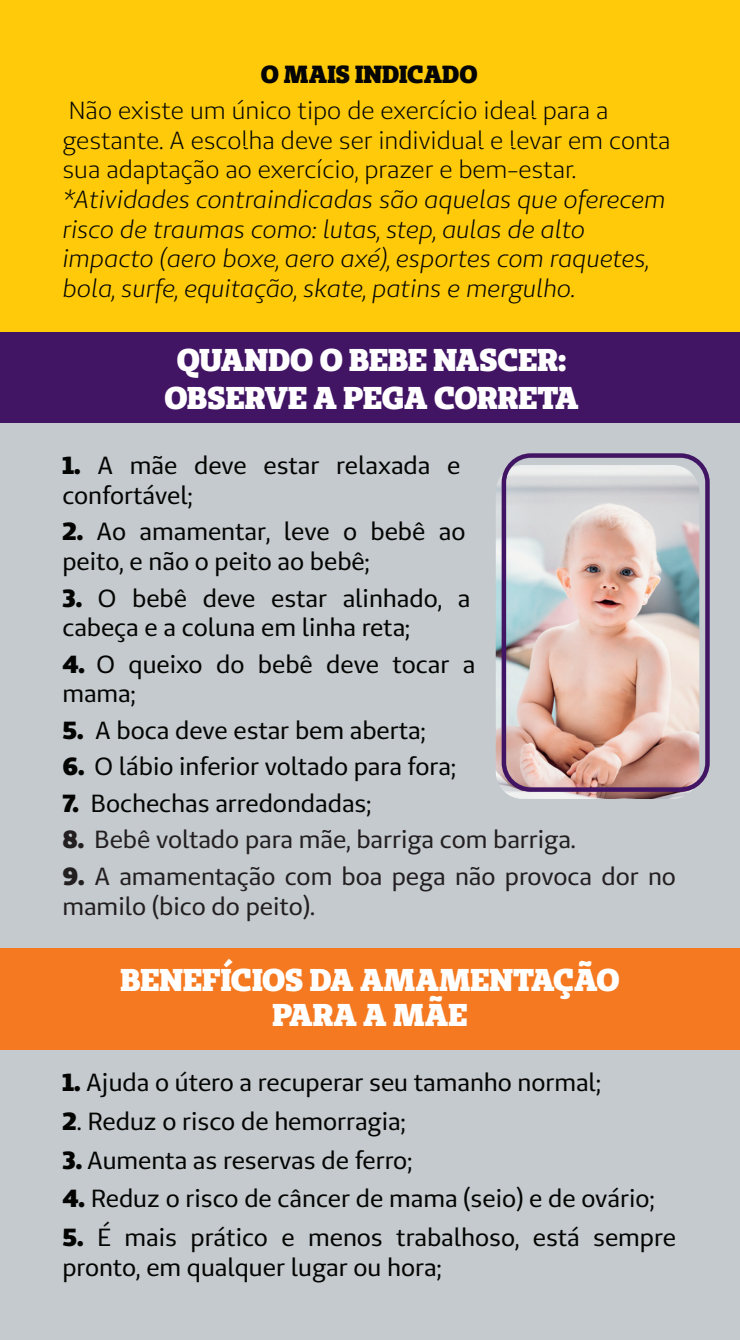
<style>
.page{position:relative;width:740px;height:1340px;background:#fff}
.page>*{position:absolute;margin:0;border:0;box-sizing:border-box;transform-origin:0 0}
.t1{font:900 31.5px/37.8px "Unimed Slab";color:#fff;text-align:center}
.t2{font:24.75px/29.7px "Unimed Sans";color:#040503}
.t3{font:italic 24.75px/29.7px "Unimed Sans";color:#040503}
.t4{font:24.75px/29.7px "Unimed Sans";color:#040503}
.t5{font:24.75px/29.7px "Unimed Sans";color:#231f20}
.t6{font:900 24.75px "Unimed Slab";color:#040504}
.s1{font-weight:900}
</style>
<div class="page">
<div style="left:0;top:0;width:740px;height:890px;background:#feca0a"></div>
<div style="left:0;top:418px;width:740px;height:921px;background:#c4cace"></div>
<div style="left:0;top:332px;width:740px;height:91px;background:#411464"></div>
<div style="left:0;top:947px;width:740px;height:102px;background:#f47921"></div>
<img style="left:496px;top:465px;width:203px;height:334px">
<div style="left:502px;top:453px;width:208px;height:338px;border:4px solid #411464;border-radius:27px"></div>
<p class="t6" style="left:261px;top:57px;width:218px">O MAIS INDICADO</p>
<p class="t4" style="left:62px;top:95px;width:610px">Não existe um único tipo de exercício ideal para a gestante. A escolha deve ser individual e levar em conta sua adaptação ao exercício, prazer e bem-estar.</p>
<p class="t3" style="left:62px;top:184px;width:605px">*Atividades contraindicadas são aquelas que oferecem risco de traumas como: lutas, step, aulas de alto impacto (aero boxe, aero axé), esportes com raquetes, bola, surfe, equitação, skate, patins e mergulho.</p>
<p class="t1" style="left:164px;top:340px;width:416px">QUANDO O BEBE NASCER:<br>OBSERVE A PEGA CORRETA</p>
<p class="t2" style="left:62px;top:450px;width:400px"><span class="s1">1.</span> A mãe deve estar relaxada e confortável;</p>
<p class="t2" style="left:62px;top:516px;width:405px"><span class="s1">2.</span> Ao amamentar, leve o bebê ao peito, e não o peito ao bebê;</p>
<p class="t2" style="left:62px;top:582px;width:409px"><span class="s1">3.</span> O bebê deve estar alinhado, a cabeça e a coluna em linha reta;</p>
<p class="t2" style="left:62px;top:649px;width:414px"><span class="s1">4.</span> O queixo do bebê deve tocar a mama;</p>
<p class="t2" style="left:62px;top:715px;width:365px"><span class="s1">5.</span> A boca deve estar bem aberta;</p>
<p class="t2" style="left:62px;top:751px;width:395px"><span class="s1">6.</span> O lábio inferior voltado para fora;</p>
<p class="t2" style="left:62px;top:788px;width:310px"><span class="s1">7.</span> Bochechas arredondadas;</p>
<p class="t5" style="left:62px;top:824px;width:515px"><span class="s1">8.</span> Bebê voltado para mãe, barriga com barriga.</p>
<p class="t5" style="left:62px;top:861px;width:615px"><span class="s1">9.</span> A amamentação com boa pega não provoca dor no mamilo (bico do peito).</p>
<p class="t1" style="left:120px;top:960px;width:501px;line-height:35.6px">BENEFÍCIOS DA AMAMENTAÇÃO<br>PARA A MÃE</p>
<p class="t2" style="left:62px;top:1067px;width:540px"><span class="s1">1.</span> Ajuda o útero a recuperar seu tamanho normal;</p>
<p class="t2" style="left:62px;top:1105px;width:345px"><span class="s1">2</span>. Reduz o risco de hemorragia;</p>
<p class="t2" style="left:62px;top:1144px;width:351px"><span class="s1">3.</span> Aumenta as reservas de ferro;</p>
<p class="t2" style="left:62px;top:1183px;width:593px"><span class="s1">4.</span> Reduz o risco de câncer de mama (seio) e de ovário;</p>
<p class="t2" style="left:62px;top:1222px;width:615px"><span class="s1">5.</span> É mais prático e menos trabalhoso, está sempre pronto, em qualquer lugar ou hora;</p>
</div>
